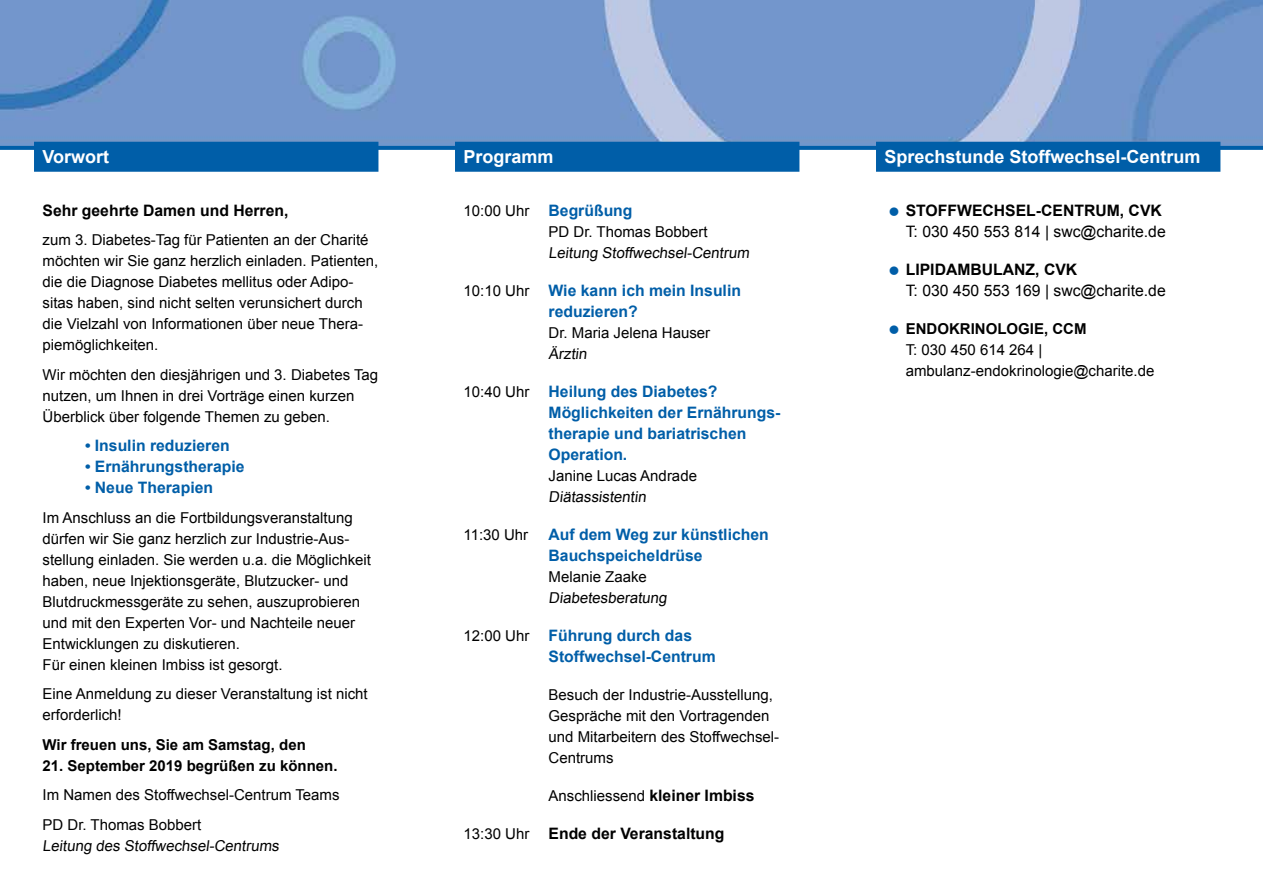
<style>
.page{position:relative;width:1263px;height:893px;background:#fff}
.page>*{position:absolute;margin:0;border:0;box-sizing:border-box;transform-origin:0 0}
.t1{font:700 18px "Arial";color:#fff}
.t2{font:700 15.75px/21px "Arial";color:#005ea8}
.t3{font:15.75px/21px "Arial";color:#000;text-align:right}
.t4{font:700 15.75px "Arial";color:#000}
.t5{font:15px/21px "Arial";color:#000}
.t6{font:700 15px "Arial";color:#000}
.s1{font-weight:400;font-size:15px;color:#000}
.s2{font-weight:700;font-size:15.75px}
.s3{font-weight:400;font-size:15px}
.s4{font-weight:700;font-size:30px;color:#005ea8}
.s5{font-weight:700}
</style>
<div class="page">
<img style="left:0;top:0;width:1263px;height:146px">
<svg style="left:0;top:146px;width:1263px;height:4px"></svg>
<div style="left:34px;top:142px;width:344px;height:30px;background:#005ea8"></div>
<div style="left:455px;top:142px;width:344px;height:30px;background:#005ea8"></div>
<div style="left:876px;top:142px;width:344px;height:30px;background:#005ea8"></div>
<p class="t1" style="left:43px;top:145px;width:68px">Vorwort</p>
<p class="t1" style="left:463px;top:145px;width:92px">Programm</p>
<p class="t2" style="left:463px;top:200px;width:171px"><span class="s1">10:00 Uhr</span> Begrüßung</p>
<p class="t5" style="left:549px;top:221px;width:205px">PD Dr. Thomas Bobbert<br>Leitung Stoffwechsel-Centrum</p>
<p class="t2" style="left:549px;top:280px;width:194px;text-indent:-85px"><span class="s1">10:10 Uhr</span> Wie kann ich mein Insulin reduzieren?</p>
<p class="t5" style="left:549px;top:322px;width:163px">Dr. Maria Jelena Hauser<br>Ärztin</p>
<p class="t2" style="left:549px;top:381px;width:233px;text-indent:-85px"><span class="s1">10:40 Uhr</span> Heilung des Diabetes?<br>Möglichkeiten der Ernährungs&shy;therapie und bariatrischen<br>Operation.</p>
<p class="t5" style="left:548px;top:465px;width:150px">Janine Lucas Andrade<br>Diätassistentin</p>
<p class="t5" style="left:463px;top:524px;width:66px">11:30 Uhr</p>
<p class="t2" style="left:549px;top:524px;width:222px">Auf dem Weg zur künstlichen<br>Bauchspeicheldrüse</p>
<p class="t5" style="left:549px;top:566px;width:122px">Melanie Zaake<br>Diabetesberatung</p>
<p class="t2" style="left:549px;top:625px;width:169px;text-indent:-85px"><span class="s1">12:00 Uhr</span> Führung durch das<br>Stoffwechsel-Centrum</p>
<p class="t5" style="left:548px;top:684px;width:232px">Besuch der Industrie-Ausstellung,<br>Gespräche mit den Vortragenden und Mitarbeitern des Stoffwechsel-<br>Centrums</p>
<p class="t5" style="left:548px;top:785px;width:207px">Anschliessend <span class="s2">kleiner Imbiss</span></p>
<p class="t4" style="left:463px;top:823px;width:262px"><span class="s3">13:30 Uhr</span> Ende der Veranstaltung</p>
<p class="t4" style="left:43px;top:200px;width:247px">Sehr geehrte Damen und Herren,</p>
<p class="t5" style="left:43px;top:229px;width:337px">zum 3. Diabetes-Tag für Patienten an der Charité möchten wir Sie ganz herzlich einladen. Patienten, die die Diagnose Diabetes mellitus oder Adipo&shy;sitas haben, sind nicht selten verunsichert durch die Vielzahl von Informationen über neue Thera&shy;piemöglichkeiten.</p>
<p class="t5" style="left:43px;top:364px;width:337px">Wir möchten den diesjährigen und 3. Diabetes Tag nutzen, um Ihnen in drei Vorträge einen kurzen<br>Überblick über folgende Themen zu geben.</p>
<p class="t2" style="left:85px;top:436px;width:146px">• Insulin reduzieren</p>
<p class="t2" style="left:85px;top:457px;width:161px">• Ernährungstherapie</p>
<p class="t2" style="left:85px;top:478px;width:130px">• Neue Therapien</p>
<p class="t5" style="left:43px;top:507px;width:330px">Im Anschluss an die Fortbildungsveranstaltung dürfen wir Sie ganz herzlich zur Industrie-Aus&shy;stellung einladen. Sie werden u.a. die Möglichkeit haben, neue Injektionsgeräte, Blutzucker- und Blutdruckmessgeräte zu sehen, auszuprobieren und mit den Experten Vor- und Nachteile neuer Entwicklungen zu diskutieren.<br>Für einen kleinen Imbiss ist gesorgt.</p>
<p class="t5" style="left:43px;top:683px;width:327px">Eine Anmeldung zu dieser Veranstaltung ist nicht erforderlich!</p>
<p class="t6" style="left:43px;top:734px;width:265px">Wir freuen uns, Sie am Samstag, den</p>
<p class="t6" style="left:43px;top:755px;width:297px">21. September 2019 begrüßen zu können.</p>
<p class="t5" style="left:43px;top:780px;width:299px;line-height:29.5px">Im Namen des Stoffwechsel-Centrum Teams<br>PD Dr. Thomas Bobbert</p>
<p class="t5" style="left:43px;top:835px;width:240px">Leitung des Stoffwechsel-Centrums</p>
<p class="t1" style="left:884px;top:145px;width:318px">Sprechstunde Stoffwechsel-Centrum</p>
<p class="t3" style="left:889px;top:200px;width:278px"><span class="s4">•</span> <span class="s5">STOFFWECHSEL-CENTRUM, CVK<br></span>T: 030 450 553 814 | swc@charite.de</p>
<p class="t3" style="left:906px;top:259px;width:261px;text-align:left;text-indent:-17px"><span class="s4">•</span> <span class="s5">LIPIDAMBULANZ, CVK<br></span>T: 030 450 553 169 | swc@charite.de</p>
<p class="t5" style="left:906px;top:318px;width:250px;text-indent:-17px"><span class="s4">•</span> <span class="s5">ENDOKRINOLOGIE, CCM<br></span>T: 030 450 614 264 | ambulanz-endokrinologie@charite.de</p>
</div>
